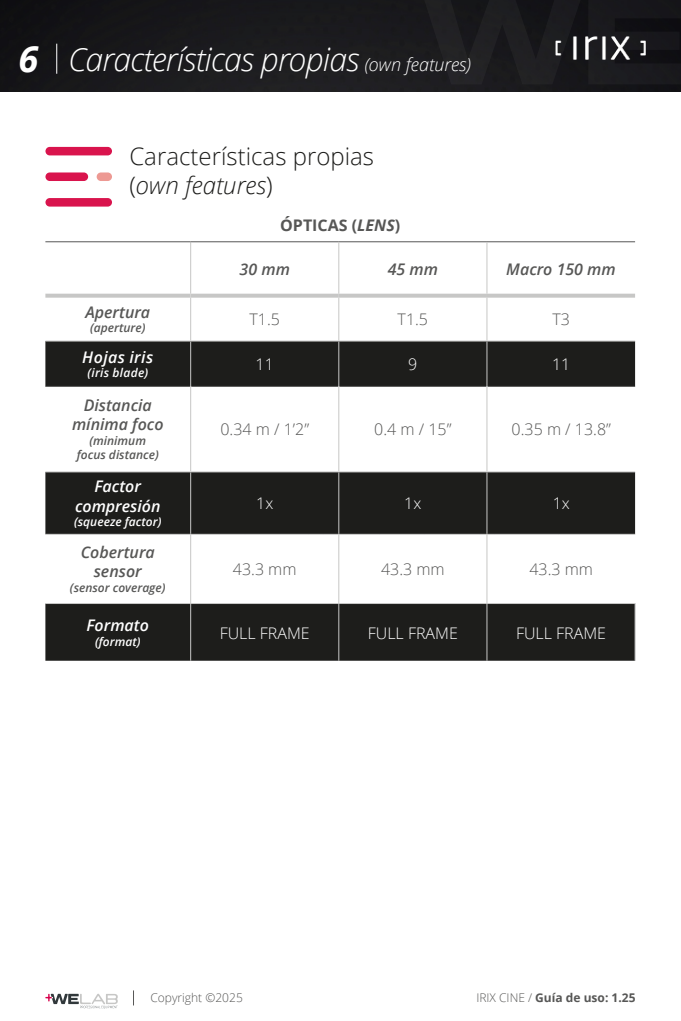
<style>
.page{position:relative;width:681px;height:1021px;background:#fff}
.page>*{position:absolute;margin:0;border:0;box-sizing:border-box;transform-origin:0 0}
.t1{font:italic 700 36px "Open Sans";color:#fff}
.t2{font:italic 300 32px "Open Sans";letter-spacing:-.025em;color:#fff}
.t3{font:300 24px/28.8px "Open Sans";color:#1d1d1b}
.t4{font:italic 600 16px/19.2px "Open Sans";color:#575756;text-align:center}
.t5{font:300 16px "Open Sans";color:#575756}
.t6{font:300 16px "Open Sans";color:#fff}
.t7{font:italic 600 16px/19.2px "Open Sans";color:#fff;text-align:center}
.t8{font:700 16px "Open Sans";color:#575756}
.t9{font:italic 600 16px "Open Sans";letter-spacing:.025em;color:#fff}
.t10{font:italic 600 12px/14.4px "Open Sans";color:#575756;text-align:center}
.t11{font:700 12px "Open Sans";color:#575756}
.t12{font:italic 600 12px "Open Sans";color:#fff}
.t13{font:300 12px "Open Sans";color:#575756}
.t14{font:italic 600 12px "Open Sans";letter-spacing:.025em;color:#fff}
.s1{font-size:18px}
.s2{font-style:italic}
.s3{font-weight:300}
</style>
<div class="page">
<img style="left:0;top:0;width:680px;height:91px">
<hr style="left:56px;top:44px;width:1px;height:30px;background:#fff">
<svg style="left:133px;top:990px;width:1px;height:15px"></svg>
<svg style="left:45px;top:993px;width:73px;height:15px"></svg>
<img style="left:554px;top:36px;width:92px;height:24px">
<div style="left:45px;top:147px;width:67px;height:8px;background:#d9144d;border-radius:4px"></div>
<div style="left:45px;top:172px;width:43px;height:9px;background:#d9144d;border-radius:4px"></div>
<div style="left:97px;top:172px;width:15px;height:9px;background:#ed9993;border-radius:4px"></div>
<div style="left:45px;top:198px;width:67px;height:8px;background:#d9144d;border-radius:4px"></div>
<div style="left:45px;top:342px;width:589px;height:318px;background:#1d1d1b"></div>
<svg style="left:45px;top:387px;width:589px;height:216px"></svg>
<hr style="left:45px;top:386px;width:145px;height:1px;background:#575756">
<hr style="left:191px;top:386px;width:147px;height:1px;background:#575756">
<hr style="left:339px;top:386px;width:147px;height:1px;background:#575756">
<hr style="left:487px;top:386px;width:147px;height:1px;background:#575756">
<hr style="left:190px;top:241px;width:148px;height:1px;background:#575756">
<hr style="left:338px;top:241px;width:148px;height:1px;background:#575756">
<hr style="left:486px;top:241px;width:148px;height:1px;background:#575756">
<hr style="left:190px;top:341px;width:1px;height:45px;background:#c7c7c6">
<hr style="left:338px;top:341px;width:1px;height:45px;background:#c7c7c6">
<hr style="left:486px;top:341px;width:1px;height:45px;background:#c7c7c6">
<hr style="left:190px;top:386px;width:1px;height:85px;background:#c7c7c6">
<hr style="left:338px;top:386px;width:1px;height:85px;background:#c7c7c6">
<hr style="left:486px;top:386px;width:1px;height:85px;background:#c7c7c6">
<hr style="left:190px;top:472px;width:1px;height:62px;background:#c7c7c6">
<hr style="left:338px;top:472px;width:1px;height:62px;background:#c7c7c6">
<hr style="left:486px;top:472px;width:1px;height:62px;background:#c7c7c6">
<hr style="left:190px;top:535px;width:1px;height:68px;background:#c7c7c6">
<hr style="left:338px;top:535px;width:1px;height:68px;background:#c7c7c6">
<hr style="left:486px;top:535px;width:1px;height:68px;background:#c7c7c6">
<hr style="left:190px;top:604px;width:1px;height:56px;background:#c7c7c6">
<hr style="left:338px;top:604px;width:1px;height:56px;background:#c7c7c6">
<hr style="left:486px;top:604px;width:1px;height:56px;background:#c7c7c6">
<hr style="left:634px;top:604px;width:1px;height:56px;background:#c7c7c6">
<svg style="left:45px;top:294px;width:145px;height:4px"></svg>
<svg style="left:190px;top:294px;width:148px;height:4px"></svg>
<svg style="left:338px;top:294px;width:148px;height:4px"></svg>
<svg style="left:486px;top:294px;width:148px;height:4px"></svg>
<hr style="left:45px;top:340px;width:145px;height:2px;background:#c7c7c6">
<hr style="left:190px;top:340px;width:148px;height:2px;background:#c7c7c6">
<hr style="left:338px;top:340px;width:148px;height:2px;background:#c7c7c6">
<hr style="left:486px;top:340px;width:148px;height:2px;background:#c7c7c6">
<hr style="left:190px;top:298px;width:1px;height:42px;background:#c7c7c6">
<hr style="left:338px;top:298px;width:1px;height:42px;background:#c7c7c6">
<hr style="left:486px;top:298px;width:1px;height:42px;background:#c7c7c6">
<hr style="left:190px;top:242px;width:1px;height:52px;background:#c7c7c6">
<hr style="left:338px;top:242px;width:1px;height:52px;background:#c7c7c6">
<hr style="left:486px;top:242px;width:1px;height:52px;background:#c7c7c6">
<hr style="left:45px;top:471px;width:145px;height:1px;background:#c7c7c6">
<hr style="left:190px;top:471px;width:148px;height:1px;background:#c7c7c6">
<hr style="left:338px;top:471px;width:148px;height:1px;background:#c7c7c6">
<hr style="left:486px;top:471px;width:148px;height:1px;background:#c7c7c6">
<hr style="left:45px;top:533px;width:145px;height:2px;background:#c7c7c6">
<hr style="left:190px;top:533px;width:148px;height:2px;background:#c7c7c6">
<hr style="left:338px;top:533px;width:148px;height:2px;background:#c7c7c6">
<hr style="left:486px;top:533px;width:148px;height:2px;background:#c7c7c6">
<hr style="left:45px;top:603px;width:145px;height:1px;background:#c7c7c6">
<hr style="left:190px;top:603px;width:148px;height:1px;background:#c7c7c6">
<hr style="left:338px;top:603px;width:148px;height:1px;background:#c7c7c6">
<hr style="left:486px;top:603px;width:149px;height:1px;background:#c7c7c6">
<hr style="left:45px;top:241px;width:145px;height:1px;background:#575756">
<h1 class="t1" style="left:18px;top:33px;width:21px">6</h1>
<h2 class="t2" style="left:68px;top:38px;width:404px">Características propias <span class="s1">(own features)</span></h2>
<h3 class="t3" style="left:129px;top:141px;width:246px">Características propias (<span class="s2">own features</span>)</h3>
<p class="t8" style="left:280px;top:214px;width:121px">ÓPTICAS (<span class="s2">LENS</span>)</p>
<p class="t4" style="left:239px;top:259px;width:52px">30 mm</p>
<p class="t4" style="left:387px;top:259px;width:52px">45 mm</p>
<p class="t4" style="left:506px;top:259px;width:111px">Macro 150 mm</p>
<p class="t4" style="left:85px;top:302px;width:66px">Apertura</p>
<p class="t10" style="left:90px;top:320px;width:57px">(aperture)</p>
<p class="t5" style="left:249px;top:308px;width:32px">T1.5</p>
<p class="t5" style="left:397px;top:308px;width:32px">T1.5</p>
<p class="t5" style="left:552px;top:308px;width:19px">T3</p>
<p class="t9" style="left:82px;top:346px;width:72px">Hojas iris</p>
<p class="t14" style="left:87px;top:364px;width:62px">(iris blade)</p>
<p class="t4" style="left:72px;top:395px;width:93px">Distancia mínima foco</p>
<p class="t10" style="left:77px;top:433px;width:83px">(minimum focus distance)</p>
<p class="t7" style="left:75px;top:476px;width:87px">Factor compresión</p>
<p class="t12" style="left:74px;top:513px;width:89px">(squeeze factor)</p>
<p class="t4" style="left:81px;top:542px;width:76px">Cobertura sensor</p>
<p class="t10" style="left:70px;top:580px;width:97px">(sensor coverage)</p>
<p class="t7" style="left:87px;top:615px;width:64px">Formato</p>
<p class="t12" style="left:95px;top:633px;width:47px">(format)</p>
<p class="t6" style="left:255px;top:353px;width:20px">11</p>
<p class="t6" style="left:408px;top:353px;width:11px">9</p>
<p class="t6" style="left:552px;top:353px;width:20px">11</p>
<p class="t5" style="left:220px;top:418px;width:90px">0.34 m / 1’2”</p>
<p class="t5" style="left:374px;top:418px;width:79px">0.4 m / 15”</p>
<p class="t5" style="left:511px;top:418px;width:101px">0.35 m / 13.8”</p>
<p class="t6" style="left:256px;top:492px;width:19px">1x</p>
<p class="t6" style="left:404px;top:492px;width:19px">1x</p>
<p class="t6" style="left:552px;top:492px;width:19px">1x</p>
<p class="t5" style="left:233px;top:558px;width:65px">43.3 mm</p>
<p class="t5" style="left:381px;top:558px;width:65px">43.3 mm</p>
<p class="t5" style="left:529px;top:558px;width:65px">43.3 mm</p>
<p class="t6" style="left:220px;top:621px;width:91px">FULL FRAME</p>
<p class="t6" style="left:368px;top:621px;width:91px">FULL FRAME</p>
<p class="t6" style="left:516px;top:621px;width:91px">FULL FRAME</p>
<p class="t13" style="left:150px;top:989px;width:94px">Copyright ©2025</p>
<p class="t11" style="left:476px;top:988px;width:161px"><span class="s3">IRIX CINE /</span> Guía de uso: 1.25</p>
</div>
